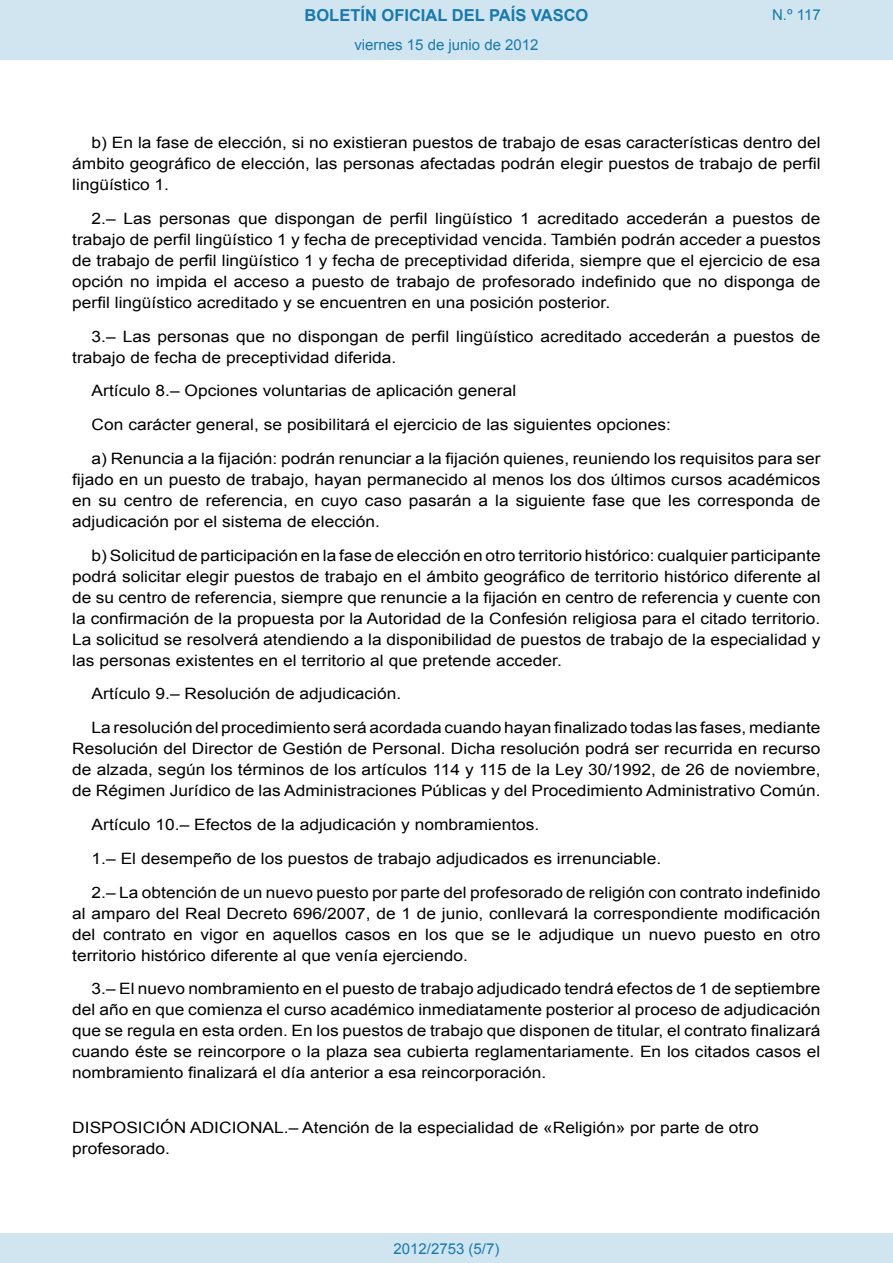
<style>
.page{position:relative;width:893px;height:1263px;background:#fff}
.page>*{position:absolute;margin:0;border:0;box-sizing:border-box;transform-origin:0 0}
.t1{font:700 16.5px "Arial";color:#1879ad}
.BOPVDetalle{font:15.6px/21px "Arial";color:#000;text-align:justify;scale:1.11 1}
.BOPVDetalleNivel1{font:15.6px/21px "Arial";color:#000;text-align:justify;scale:1.11 1}
.BOPVDisposicionTitul{font:15.6px/21px "Arial";color:#000;scale:1.11 1}
.Paginacion_Centro{font:15px "Arial";color:#1879ad}
</style>
<div class="page">
<div style="left:0;top:0;width:893px;height:60px;background:#d0e5f0"></div>
<div style="left:0;top:1233px;width:893px;height:30px;background:#d0e5f0"></div>
<p class="t1" style="left:305px;top:4px;width:285px">BOLETÍN OFICIAL DEL PAÍS VASCO</p>
<p class="Paginacion_Centro" style="left:354px;top:35px;width:186px">viernes 15 de junio de 2012</p>
<p class="Paginacion_Centro" style="left:772px;top:5px;width:50px">N.º 117</p>
<p class="BOPVDetalleNivel1" style="left:72px;top:132px;width:676px;text-indent:19px">b) En la fase de elección, si no existieran puestos de trabajo de esas características dentro del ámbito geográfico de elección, las personas afectadas podrán elegir puestos de trabajo de perfil lingüístico 1.</p>
<p class="BOPVDetalle" style="left:72px;top:208px;width:676px;text-indent:19px">2.– Las personas que dispongan de perfil lingüístico 1 acreditado accederán a puestos de trabajo de perfil lingüístico 1 y fecha de preceptividad vencida. También podrán acceder a puestos de trabajo de perfil lingüístico 1 y fecha de preceptividad diferida, siempre que el ejercicio de esa opción no impida el acceso a puesto de trabajo de profesorado indefinido que no disponga de perfil lingüístico acreditado y se encuentren en una posición posterior.</p>
<p class="BOPVDetalle" style="left:72px;top:326px;width:675px;text-indent:19px">3.– Las personas que no dispongan de perfil lingüístico acreditado accederán a puestos de trabajo de fecha de preceptividad diferida.</p>
<p class="BOPVDetalle" style="left:92px;top:381px;width:384px">Artículo 8.– Opciones voluntarias de aplicación general</p>
<p class="BOPVDetalle" style="left:92px;top:414px;width:524px">Con carácter general, se posibilitará el ejercicio de las siguientes opciones:</p>
<p class="BOPVDetalleNivel1" style="left:72px;top:448px;width:676px;text-indent:19px">a) Renuncia a la fijación: podrán renunciar a la fijación quienes, reuniendo los requisitos para ser fijado en un puesto de trabajo, hayan permanecido al menos los dos últimos cursos académicos en su centro de referencia, en cuyo caso pasarán a la siguiente fase que les corresponda de adjudicación por el sistema de elección.</p>
<p class="BOPVDetalleNivel1" style="left:72px;top:545px;width:676px;text-indent:19px">b) Solicitud de participación en la fase de elección en otro territorio histórico: cualquier participante podrá solicitar elegir puestos de trabajo en el ámbito geográfico de territorio histórico diferente al de su centro de referencia, siempre que renuncie a la fijación en centro de referencia y cuente con la confirmación de la propuesta por la Autoridad de la Confesión religiosa para el citado territorio.<br>La solicitud se resolverá atendiendo a la disponibilidad de puestos de trabajo de la especialidad y las personas existentes en el territorio al que pretende acceder.</p>
<p class="BOPVDetalle" style="left:92px;top:684px;width:280px">Artículo 9.– Resolución de adjudicación.</p>
<p class="BOPVDetalle" style="left:72px;top:717px;width:676px;text-indent:19px">La resolución del procedimiento será acordada cuando hayan finalizado todas las fases, mediante Resolución del Director de Gestión de Personal. Dicha resolución podrá ser recurrida en recurso de alzada, según los términos de los artículos 114 y 115 de la Ley 30/1992, de 26 de noviembre, de Régimen Jurídico de las Administraciones Públicas y del Procedimiento Administrativo Común.</p>
<p class="BOPVDetalle" style="left:92px;top:814px;width:405px">Artículo 10.– Efectos de la adjudicación y nombramientos.</p>
<p class="BOPVDetalle" style="left:92px;top:848px;width:515px">1.– El desempeño de los puestos de trabajo adjudicados es irrenunciable.</p>
<p class="BOPVDetalle" style="left:72px;top:882px;width:676px;text-indent:19px">2.– La obtención de un nuevo puesto por parte del profesorado de religión con contrato indefinido al amparo del Real Decreto 696/2007, de 1 de junio, conllevará la correspondiente modificación del contrato en vigor en aquellos casos en los que se le adjudique un nuevo puesto en otro territorio histórico diferente al que venía ejerciendo.</p>
<p class="BOPVDetalle" style="left:72px;top:978px;width:676px;text-indent:19px">3.– El nuevo nombramiento en el puesto de trabajo adjudicado tendrá efectos de 1 de septiembre del año en que comienza el curso académico inmediatamente posterior al proceso de adjudicación que se regula en esta orden. En los puestos de trabajo que disponen de titular, el contrato finalizará cuando éste se reincorpore o la plaza sea cubierta reglamentariamente. En los citados casos el nombramiento finalizará el día anterior a esa reincorporación.</p>
<p class="BOPVDisposicionTitul" style="left:72px;top:1117px;width:620px">DISPOSICIÓN ADICIONAL.– Atención de la especialidad de «Religión» por parte de otro profesorado.</p>
<p class="Paginacion_Centro" style="left:393px;top:1238px;width:107px">2012/2753 (5/7)</p>
</div>
